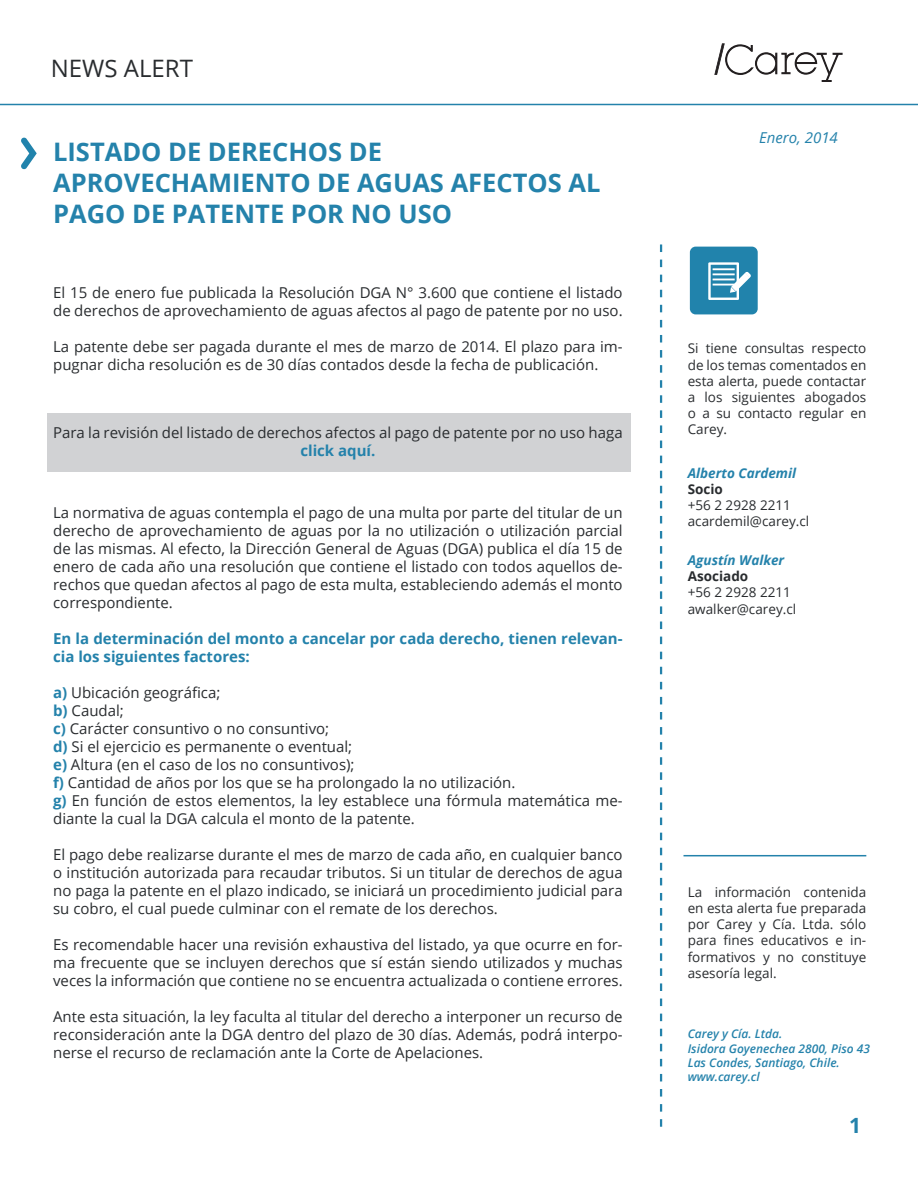
<style>
.page{position:relative;width:918px;height:1188px;background:#fff}
.page>*{position:absolute;margin:0;border:0;box-sizing:border-box;transform-origin:0 0}
.t1{font:700 25.5px/30.6px "Open Sans";color:#2482ab}
.t2{font:24px "Open Sans";color:#292c2f}
.t3{font:700 21px "Open Sans";color:#2482ab}
.t4{font:15px/18px "Open Sans";color:#292c2f;text-align:justify}
.t5{font:700 15px/18px "Open Sans";color:#2482ab}
.t6{font:italic 15px "Open Sans";color:#2482ab}
.t7{font:13.5px/16.2px "Open Sans";color:#292c2f;text-align:justify}
.t8{font:italic 700 13.5px/16.2px "Open Sans";color:#2482ab}
.t9{font:700 13.5px "Open Sans";color:#292c2f}
.t10{font:italic 600 12px "Open Sans";color:#2482ab}
.s1{font-weight:700;color:#2482ab}
.s2{font-style:normal;color:#292c2f}
</style>
<div class="page">
<hr style="left:0;top:104px;width:918px;height:1px;background:#2482ab">
<svg style="left:714px;top:43px;width:129px;height:39px"></svg>
<div style="left:47px;top:413px;width:584px;height:59px;background:#d1d2d4"></div>
<hr style="left:684px;top:855px;width:182px;height:1px;background:#2482ab">
<svg style="left:21px;top:137px;width:16px;height:33px"></svg>
<svg style="left:660px;top:244px;width:2px;height:883px"></svg>
<div style="left:690px;top:247px;width:68px;height:67px;background:#2183ac;border-radius:6px"></div>
<svg style="left:708px;top:262px;width:43px;height:38px"></svg>
<hr style="left:713px;top:284px;width:22px;height:2px;background:#fff">
<h2 class="t2" style="left:51px;top:52px;width:144px">NEWS ALERT</h2>
<p class="t1" style="left:53px;top:136px;width:549px">LISTADO DE DERECHOS DE<br>APROVECHAMIENTO DE AGUAS AFECTOS AL<br>PAGO DE PATENTE POR NO USO</p>
<p class="t4" style="left:53px;top:283px;width:571px">El 15 de enero fue publicada la Resolución DGA N° 3.600 que contiene el listado de derechos de aprovechamiento de aguas afectos al pago de patente por no uso.</p>
<p class="t4" style="left:53px;top:337px;width:571px">La patente debe ser pagada durante el mes de marzo de 2014. El plazo para im&shy;pugnar dicha resolución es de 30 días contados desde la fecha de publicación.</p>
<p class="t4" style="left:53px;top:423px;width:571px">Para la revisión del listado de derechos afectos al pago de patente por no uso haga</p>
<p class="t5" style="left:300px;top:441px;width:77px">click aquí.</p>
<p class="t4" style="left:53px;top:503px;width:571px">La normativa de aguas contempla el pago de una multa por parte del titular de un derecho de aprovechamiento de aguas por la no utilización o utilización parcial de las mismas. Al efecto, la Dirección General de Aguas (DGA) publica el día 15 de enero de cada año una resolución que contiene el listado con todos aquellos de&shy;rechos que quedan afectos al pago de esta multa, estableciendo además el monto correspondiente.</p>
<p class="t5" style="left:53px;top:629px;width:571px">En la determinación del monto a cancelar por cada derecho, tienen relevan&shy;cia los siguientes factores:</p>
<p class="t4" style="left:53px;top:683px;width:169px"><span class="s1">a)</span> Ubicación geográfica;</p>
<p class="t4" style="left:53px;top:701px;width:72px"><span class="s1">b)</span> Caudal;</p>
<p class="t4" style="left:53px;top:719px;width:278px"><span class="s1">c)</span> Carácter consuntivo o no consuntivo;</p>
<p class="t4" style="left:53px;top:737px;width:301px"><span class="s1">d)</span> Si el ejercicio es permanente o eventual;</p>
<p class="t4" style="left:53px;top:755px;width:303px"><span class="s1">e)</span> Altura (en el caso de los no consuntivos);</p>
<p class="t4" style="left:53px;top:773px;width:464px"><span class="s1">f)</span> Cantidad de años por los que se ha prolongado la no utilización.</p>
<p class="t4" style="left:53px;top:791px;width:571px"><span class="s1">g)</span> En función de estos elementos, la ley establece una fórmula matemática me&shy;diante la cual la DGA calcula el monto de la patente.</p>
<p class="t4" style="left:53px;top:845px;width:571px">El pago debe realizarse durante el mes de marzo de cada año, en cualquier banco o institución autorizada para recaudar tributos. Si un titular de derechos de agua no paga la patente en el plazo indicado, se iniciará un procedimiento judicial para su cobro, el cual puede culminar con el remate de los derechos.</p>
<p class="t4" style="left:53px;top:935px;width:571px">Es recomendable hacer una revisión exhaustiva del listado, ya que ocurre en for&shy;ma frecuente que se incluyen derechos que sí están siendo utilizados y muchas veces la información que contiene no se encuentra actualizada o contiene errores.</p>
<p class="t4" style="left:53px;top:1007px;width:571px">Ante esta situación, la ley faculta al titular del derecho a interponer un recurso de reconsideración ante la DGA dentro del plazo de 30 días. Además, podrá interpo&shy;nerse el recurso de reclamación ante la Corte de Apelaciones.</p>
<p class="t6" style="left:759px;top:127px;width:80px">Enero, 2014</p>
<p class="t7" style="left:688px;top:340px;width:180px">Si tiene consultas respecto de los temas comentados en esta alerta, puede contactar a los siguientes abogados o a su contacto regular en Carey.</p>
<p class="t8" style="left:688px;top:464px;width:110px">Alberto Cardemil<br><span class="s2">Socio</span></p>
<p class="t7" style="left:688px;top:497px;width:105px">+56 2 2928 2211</p>
<p class="t7" style="left:688px;top:513px;width:123px">acardemil@carey.cl</p>
<p class="t8" style="left:688px;top:552px;width:98px">Agustín Walker</p>
<p class="t9" style="left:688px;top:567px;width:62px">Asociado</p>
<p class="t7" style="left:688px;top:584px;width:105px">+56 2 2928 2211</p>
<p class="t7" style="left:688px;top:600px;width:110px">awalker@carey.cl</p>
<p class="t7" style="left:688px;top:884px;width:180px">La información contenida en esta alerta fue preparada por Carey y Cía. Ltda. sólo para fines educativos e in&shy;formativos y no constituye asesoría legal.</p>
<p class="t10" style="left:688px;top:1026px;width:96px">Carey y Cía. Ltda.</p>
<p class="t10" style="left:688px;top:1040px;width:184px">Isidora Goyenechea 2800, Piso 43</p>
<p class="t10" style="left:688px;top:1054px;width:154px">Las Condes, Santiago, Chile.</p>
<p class="t10" style="left:688px;top:1069px;width:74px">www.carey.cl</p>
<p class="t3" style="left:849px;top:1111px;width:13px">1</p>
</div>
